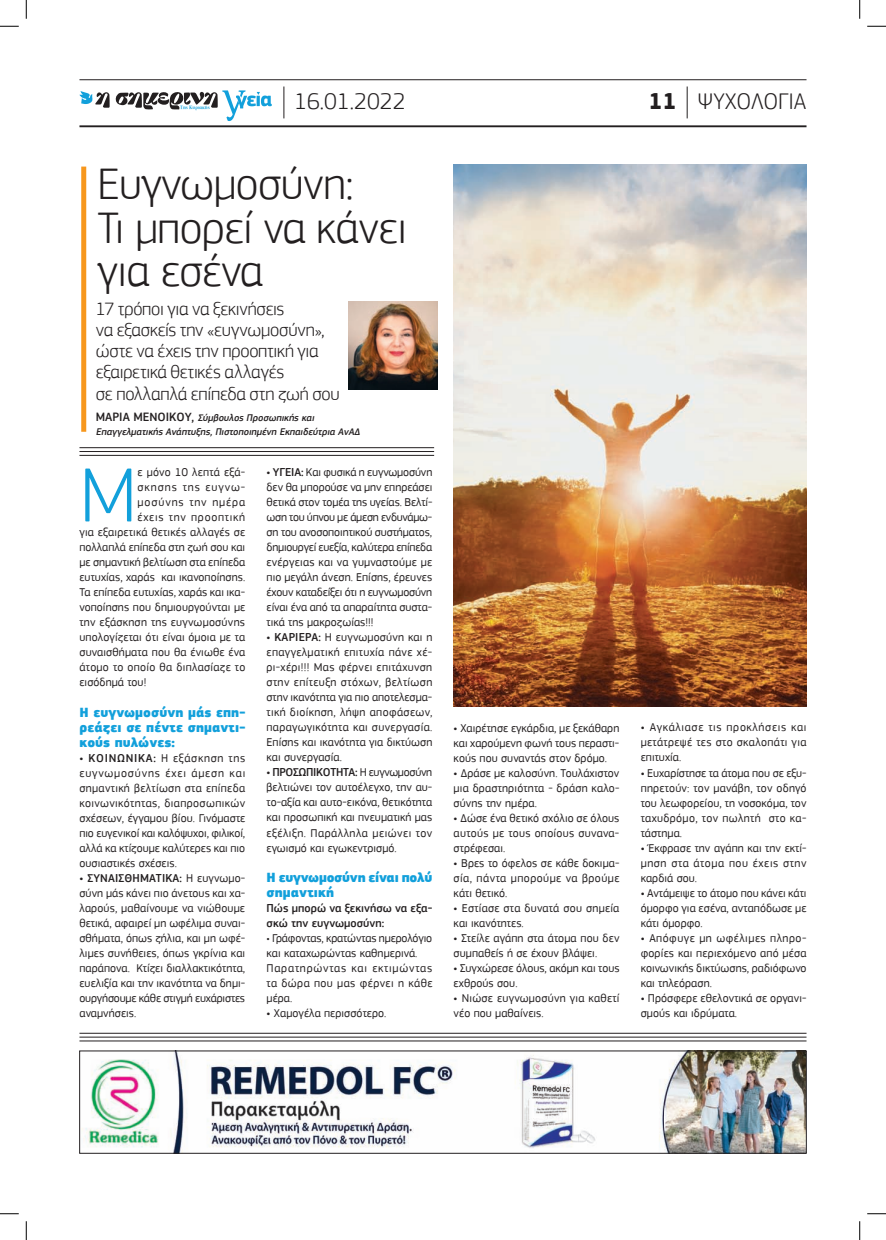
<style>
.page{position:relative;width:886px;height:1240px;background:#fff}
.page>*{position:absolute;margin:0;border:0;box-sizing:border-box;transform-origin:0 0}
.t1{font:300 79.75px "PF Square Sans Pro";color:#12a0db}
.t2{font:300 46.25px/43.8px "PF Square Sans Pro";letter-spacing:-.01em;color:#231f20}
.t3{font:300 23.75px "PF Square Sans Pro";letter-spacing:-.01em;color:#231f20}
.t4{font:300 18.75px/21.2px "PF Square Sans Pro";letter-spacing:-.01em;color:#231f20}
.t5{font:900 13.75px/15px "PF Square Sans Pro";letter-spacing:.005em;color:#12a0db;text-align:justify}
.t6{font:900 13.75px/15px "PF Square Sans Pro";letter-spacing:-.015em;color:#12a0db}
.t7{font:11.88px/15px "PF Square Sans Pro";letter-spacing:.005em;color:#231f20;text-align:justify}
.t8{font:500 11.88px/15px "PF Square Sans Pro";letter-spacing:.005em;color:#231f20}
.t9{font:11.88px "PF Square Sans Pro";letter-spacing:.025em;color:#231f20}
.t10{font:11.88px "PF Square Sans Pro";letter-spacing:.06em;color:#231f20}
.t11{font:11.88px "PF Square Sans Pro";letter-spacing:.08em;color:#231f20}
.t12{font:11.88px "PF Square Sans Pro";letter-spacing:.075em;color:#231f20}
.t13{font:italic 500 10px/13.8px "PF Square Sans Pro";color:#231f20}
.t14{font:700 5px "PF Document";color:#12a0db}
.s1{font-weight:700}
.s2{font-style:normal;font-size:12.5px}
.s3{font-weight:500}
</style>
<div class="page">
<hr style="left:79px;top:79px;width:727px;height:1px;background:#231f20">
<hr style="left:79px;top:125px;width:727px;height:2px;background:#231f20">
<svg style="left:79px;top:90px;width:192px;height:31px"></svg>
<hr style="left:283px;top:86px;width:1px;height:32px;background:#231f20">
<hr style="left:686px;top:86px;width:1px;height:32px;background:#231f20">
<img style="left:82px;top:1052px;width:722px;height:99px">
<hr style="left:79px;top:1033px;width:727px;height:1px;background:#231f20">
<hr style="left:79px;top:1036px;width:727px;height:1px;background:#231f20">
<hr style="left:79px;top:1040px;width:727px;height:1px;background:#231f20">
<div style="left:81px;top:167px;width:5px;height:265px;background:#f7971d"></div>
<hr style="left:79px;top:455px;width:355px;height:1px;background:#231f20">
<hr style="left:79px;top:451px;width:355px;height:1px;background:#231f20">
<hr style="left:79px;top:447px;width:355px;height:1px;background:#231f20">
<img style="left:453px;top:164px;width:353px;height:543px">
<img style="left:348px;top:301px;width:89px;height:89px">
<svg style="left:0;top:25px;width:19px;height:2px"></svg>
<svg style="left:867px;top:25px;width:18px;height:2px"></svg>
<svg style="left:0;top:1213px;width:19px;height:1px"></svg>
<svg style="left:867px;top:1213px;width:18px;height:1px"></svg>
<svg style="left:25px;top:0;width:2px;height:19px"></svg>
<svg style="left:25px;top:1221px;width:2px;height:19px"></svg>
<svg style="left:859px;top:0;width:1px;height:19px"></svg>
<svg style="left:859px;top:1221px;width:1px;height:19px"></svg>
<p class="t14" style="left:180px;top:104px;width:31px">Της Κυριακής</p>
<p class="t3" style="left:294px;top:87px;width:113px">16.01.2022</p>
<p class="t3" style="left:648px;top:87px;width:159px"><span class="s1">11</span> ΨΥΧΟΛΟΓΙΑ</p>
<p class="t2" style="left:98px;top:161px;width:311px">Ευγνωμοσύνη:<br>Τι μπορεί να κάνει για εσένα</p>
<p class="t4" style="left:96px;top:298px;width:245px">17 τρόποι για να ξεκινήσεις<br>να εξασκείς την «ευγνωμοσύνη», ώστε να έχεις την προοπτική για εξαιρετικά θετικές αλλαγές<br>σε πολλαπλά επίπεδα στη ζωή σου</p>
<p class="t13" style="left:96px;top:411px;width:268px"><span class="s2">Μ Α Ρ Ι Α Μ Ε Ν Ο Ι Κ Ο Υ,</span> Σύμβουλος Προσωπικής και<br>Επαγγελματικής Ανάπτυξης, Πιστοποιημένη Εκπαιδεύτρια ΑνΑΔ</p>
<p class="t1" style="left:79px;top:448px;width:59px">Μ</p>
<p class="t7" style="left:137px;top:465px;width:109px">ε μόνο 10 λεπτά εξά-</p>
<p class="t7" style="left:266px;top:465px;width:167px"><span class="s3">• Υγεία:</span> Και φυσικά η ευγνωμοσύνη δεν θα μπορούσε να μην επηρεάσει θετικά στον τομέα της υγείας. Βελτί&shy;ωση του ύπνου με άμεση ενδυνάμω&shy;ση του ανοσοποιητικού συστήματος, δημιουργεί ευεξία, καλύτερα επίπεδα ενέργειας και να γυμναστούμε με πιο μεγάλη άνεση. Επίσης, έρευνες έχουν καταδείξει ότι η ευγνωμοσύνη είναι ένα από τα απαραίτητα συστα&shy;τικά της μακροζωίας!!!</p>
<p class="t8" style="left:266px;top:630px;width:23px">• Καριέρα</p>
<p class="t11" style="left:137px;top:480px;width:109px">σκησης της ευγνω-</p>
<p class="t12" style="left:137px;top:495px;width:109px">μοσύνης την ημέρα</p>
<p class="t10" style="left:137px;top:510px;width:109px">έχεις την προοπτική</p>
<p class="t7" style="left:79px;top:525px;width:167px">για εξαιρετικά θετικές αλλαγές σε</p>
<p class="t7" style="left:79px;top:540px;width:167px">πολλαπλά επίπεδα στη ζωή σου και</p>
<p class="t7" style="left:79px;top:555px;width:167px">με σημαντική βελτίωση στα επίπεδα</p>
<p class="t7" style="left:79px;top:570px;width:167px">ευτυχίας, χαράς και ικανοποίησης.</p>
<p class="t7" style="left:79px;top:585px;width:167px">Τα επίπεδα ευτυχίας, χαράς και ικα-</p>
<p class="t7" style="left:79px;top:600px;width:167px">νοποίησης που δημιουργούνται με</p>
<p class="t7" style="left:79px;top:615px;width:167px">την εξάσκηση της ευγνωμοσύνης</p>
<p class="t7" style="left:79px;top:630px;width:167px">υπολογίζεται ότι είναι όμοια με τα</p>
<p class="t7" style="left:79px;top:645px;width:167px">συναισθήματα που θα ένιωθε ένα</p>
<p class="t9" style="left:79px;top:660px;width:167px">άτομο το οποίο θα διπλασίαζε το</p>
<p class="t7" style="left:79px;top:675px;width:68px">εισόδημά του!</p>
<p class="t5" style="left:79px;top:705px;width:167px">Η ευγνωμοσύνη μάς επη&shy;ρεάζει σε πέντε σημαντι&shy;κούς πυλώνες:</p>
<p class="t8" style="left:79px;top:750px;width:54px">• Κοινωνικά</p>
<p class="t7" style="left:266px;top:630px;width:167px;text-indent:52px"><span class="s3">:</span> Η ευγνωμοσύνη και η επαγγελματική επιτυχία πάνε χέ&shy;ρι-χέρι!!! Μας φέρνει επιτάχυνση στην επίτευξη στόχων, βελτίωση στην ικανότητα για πιο αποτελεσμα&shy;τική διοίκηση, λήψη αποφάσεων, παραγωγικότητα και συνεργασία.<br>Επίσης και ικανότητα για δικτύωση και συνεργασία.</p>
<p class="t8" style="left:266px;top:765px;width:47px">• Προσωπικό</p>
<p class="t7" style="left:79px;top:750px;width:167px;text-indent:74px"><span class="s3">:</span> Η εξάσκηση της ευγνωμοσύνης έχει άμεση και σημαντική βελτίωση στα επίπεδα κοινωνικότητας, διαπροσωπικών σχέσεων, έγγαμου βίου. Γινόμαστε πιο ευγενικοί και καλόψυχοι, φιλικοί, αλλά κα κτίζουμε καλύτερες και πιο ουσιαστικές σχέσεις.</p>
<p class="t8" style="left:79px;top:870px;width:21px">• Συναισ</p>
<p class="t7" style="left:266px;top:765px;width:167px;text-indent:64px"><span class="s3">τητα:</span> Η ευγνωμοσύνη βελτιώνει τον αυτοέλεγχο, την αυ&shy;το-αξία και αυτο-εικόνα, θετικότητα και προσωπική και πνευματική μας εξέλιξη. Παράλληλα μειώνει τον εγωισμό και εγωκεντρισμό.</p>
<p class="t6" style="left:266px;top:870px;width:167px">Η ευγνωμοσύνη είναι πολύ σημαντική</p>
<p class="t8" style="left:266px;top:900px;width:167px">Πώς μπορώ να ξεκινήσω να εξα&shy;σκώ την ευγνωμοσύνη:</p>
<p class="t7" style="left:266px;top:930px;width:167px;text-align:left">• Γράφοντας, κρατώντας ημερολόγιο και καταχωρώντας καθημερινά.<br>Παρατηρώντας και εκτιμώντας τα δώρα που μας φέρνει η κάθε μέρα.</p>
<p class="t7" style="left:266px;top:1005px;width:121px"><span class="s3">•</span> Χαμογέλα περισσότερο.</p>
<p class="t7" style="left:79px;top:870px;width:167px;text-indent:45px"><span class="s3">θηματικά:</span> Η ευγνωμο&shy;σύνη μάς κάνει πιο άνετους και χα&shy;λαρούς, μαθαίνουμε να νιώθουμε θετικά, αφαιρεί μη ωφέλιμα συναι&shy;σθήματα, όπως ζήλια, και μη ωφέ&shy;λιμες συνήθειες, όπως γκρίνια και παράπονα. Κτίζει διαλλακτικότητα, ευελιξία και την ικανότητα να δημι&shy;ουργήσουμε κάθε στιγμή ευχάριστες αναμνήσεις.</p>
<p class="t7" style="left:453px;top:720px;width:167px"><span class="s3">•</span> Χαιρέτησε εγκάρδια, με ξεκάθαρη και χαρούμενη φωνή τους περαστι&shy;κούς που συναντάς στον δρόμο.</p>
<p class="t7" style="left:453px;top:765px;width:167px"><span class="s3">•</span> Δράσε με καλοσύνη. Τουλάχιστον μια δραστηριότητα - δράση καλο&shy;σύνης την ημέρα.</p>
<p class="t7" style="left:453px;top:810px;width:167px"><span class="s3">•</span> Δώσε ένα θετικό σχόλιο σε όλους αυτούς με τους οποίους συνανα&shy;στρέφεσαι.</p>
<p class="t7" style="left:453px;top:855px;width:167px"><span class="s3">•</span> Βρες το όφελος σε κάθε δοκιμα&shy;σία, πάντα μπορούμε να βρούμε κάτι θετικό.</p>
<p class="t7" style="left:453px;top:900px;width:167px"><span class="s3">•</span> Εστίασε στα δυνατά σου σημεία και ικανότητες.</p>
<p class="t7" style="left:453px;top:930px;width:167px"><span class="s3">•</span> Στείλε αγάπη στα άτομα που δεν συμπαθείς ή σε έχουν βλάψει.</p>
<p class="t7" style="left:453px;top:960px;width:167px"><span class="s3">•</span> Συγχώρεσε όλους, ακόμη και τους εχθρούς σου.</p>
<p class="t7" style="left:453px;top:990px;width:167px"><span class="s3">•</span> Νιώσε ευγνωμοσύνη για καθετί νέο που μαθαίνεις.</p>
<p class="t7" style="left:640px;top:720px;width:167px"><span class="s3">•</span> Αγκάλιασε τις προκλήσεις και μετάτρεψέ τες στο σκαλοπάτι για επιτυχία.</p>
<p class="t7" style="left:640px;top:765px;width:167px"><span class="s3">•</span> Ευχαρίστησε τα άτομα που σε εξυ&shy;πηρετούν: τον μανάβη, τον οδηγό του λεωφορείου, τη νοσοκόμα, τον ταχυδρόμο, τον πωλητή στο κα&shy;τάστημα.</p>
<p class="t7" style="left:640px;top:840px;width:167px"><span class="s3">•</span> Έκφρασε την αγάπη και την εκτί&shy;μηση στα άτομα που έχεις στην καρδιά σου.</p>
<p class="t7" style="left:640px;top:885px;width:167px"><span class="s3">•</span> Αντάμειψε το άτομο που κάνει κάτι όμορφο για εσένα, ανταπόδωσε με κάτι όμορφο.</p>
<p class="t7" style="left:640px;top:930px;width:167px"><span class="s3">•</span> Απόφυγε μη ωφέλιμες πληρο&shy;φορίες και περιεχόμενο από μέσα κοινωνικής δικτύωσης, ραδιόφωνο και τηλεόραση.</p>
<p class="t7" style="left:640px;top:990px;width:167px"><span class="s3">•</span> Πρόσφερε εθελοντικά σε οργανι&shy;σμούς και ιδρύματα.</p>
</div>
